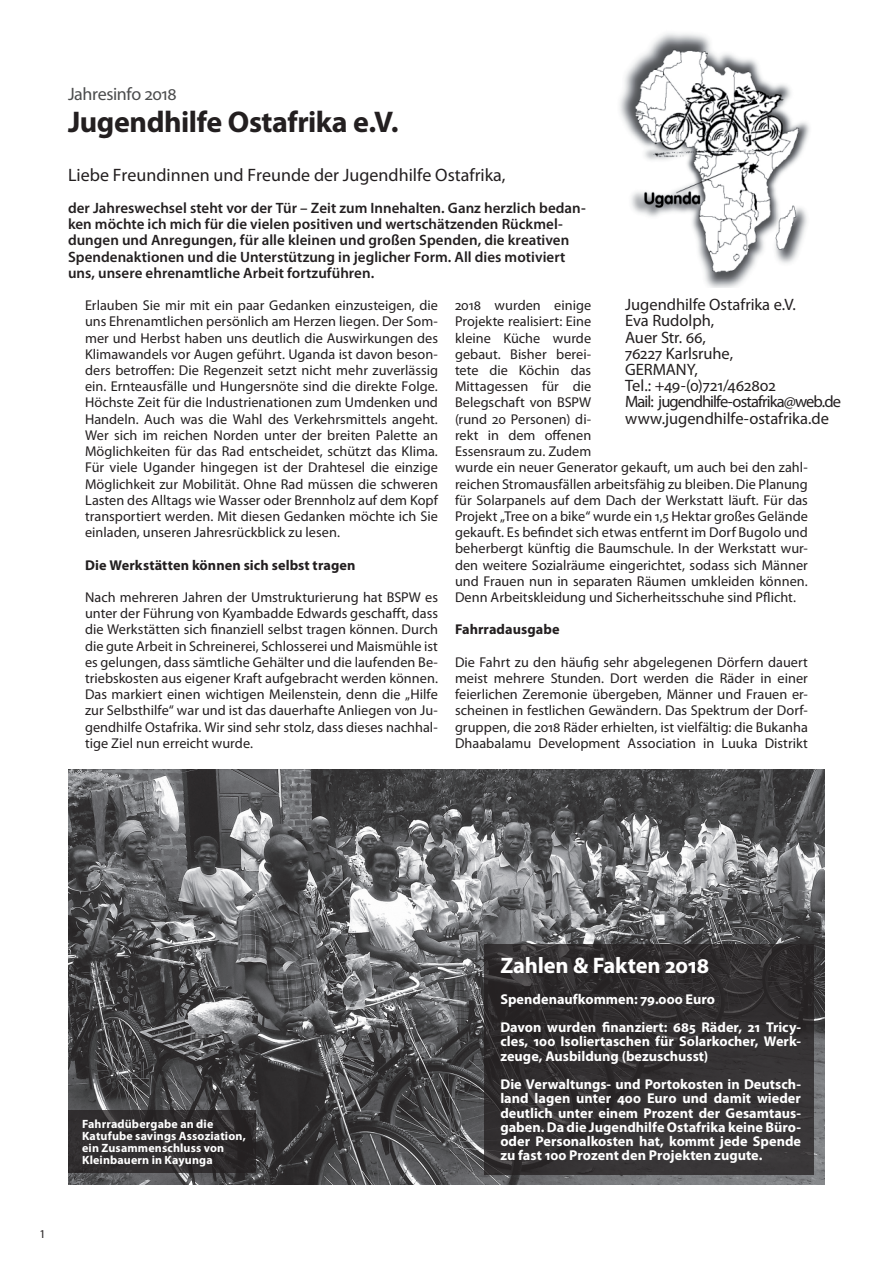
<style>
.page{position:relative;width:893px;height:1263px;background:#fff}
.page>*{position:absolute;margin:0;border:0;box-sizing:border-box;transform-origin:0 0}
.t1{font:700 30px "Myriad Pro";letter-spacing:-.015em;color:#231f20}
.t2{font:700 22.5px "Myriad Pro";letter-spacing:-.01em;color:#fff}
.t3{font:18px "Myriad Pro";color:#231f20}
.t4{font:18px "Myriad Pro";letter-spacing:-.02em;color:#4b4c4d}
.t5{font:16.5px/16.2px "Myriad Pro";letter-spacing:-.005em;color:#231f20}
.t6{font:600 15px/16.2px "Myriad Pro";color:#231f20}
.t7{font:14.25px/16.2px "Myriad Pro";letter-spacing:.005em;color:#231f20;text-align:justify}
.t8{font:700 14.25px/14.2px "Myriad Pro";color:#fff}
.t9{font:700 14.25px "Myriad Pro";letter-spacing:.005em;color:#231f20}
.t10{font:700 12px/12px "Myriad Pro";letter-spacing:.01em;color:#fff}
.t11{font:12px "Myriad Pro";color:#231f20}
</style>
<div class="page">
<img style="left:619px;top:33px;width:191px;height:255px">
<img style="left:68px;top:770px;width:757px;height:414px">
<svg style="left:485px;top:944px;width:329px;height:230px;background:#322f31"></svg>
<svg style="left:68px;top:1110px;width:188px;height:63px;background:#2f2c2d"></svg>
<p class="t4" style="left:68px;top:82px;width:110px">Jahresinfo 2018</p>
<h1 class="t1" style="left:68px;top:102px;width:332px">Jugendhilfe Ostafrika e.V.</h1>
<p class="t3" style="left:68px;top:163px;width:439px">Liebe Freundinnen und Freunde der Jugendhilfe Ostafrika,</p>
<p class="t6" style="left:68px;top:200px;width:519px">der Jahreswechsel steht vor der Tür – Zeit zum Innehalten. Ganz herzlich bedan&shy;ken möchte ich mich für die vielen positiven und wertschätzenden Rückmel&shy;dungen und Anregungen, für alle kleinen und großen Spenden, die kreativen Spendenaktionen und die Unterstützung in jeglicher Form. All dies motiviert uns, unsere ehrenamtliche Arbeit fortzuführen.</p>
<p class="t7" style="left:85px;top:297px;width:354px">Erlauben Sie mir mit ein paar Gedanken einzusteigen, die uns Ehrenamtlichen persönlich am Herzen liegen. Der Som&shy;mer und Herbst haben uns deutlich die Auswirkungen des Klimawandels vor Augen geführt. Uganda ist davon beson&shy;ders betroffen: Die Regenzeit setzt nicht mehr zuverlässig ein. Ernteausfälle und Hungersnöte sind die direkte Folge.<br>Höchste Zeit für die Industrienationen zum Umdenken und Handeln. Auch was die Wahl des Verkehrsmittels angeht.<br>Wer sich im reichen Norden unter der breiten Palette an Möglichkeiten für das Rad entscheidet, schützt das Klima.<br>Für viele Ugander hingegen ist der Drahtesel die einzige Möglichkeit zur Mobilität. Ohne Rad müssen die schweren Lasten des Alltags wie Wasser oder Brennholz auf dem Kopf transportiert werden. Mit diesen Gedanken möchte ich Sie einladen, unseren Jahresrückblick zu lesen.</p>
<p class="t9" style="left:85px;top:555px;width:272px">Die Werkstätten können sich selbst tragen</p>
<p class="t7" style="left:85px;top:589px;width:354px">Nach mehreren Jahren der Umstrukturierung hat BSPW es unter der Führung von Kyambadde Edwards geschafft, dass die Werkstätten sich finanziell selbst tragen können. Durch die gute Arbeit in Schreinerei, Schlosserei und Maismühle ist es gelungen, dass sämtliche Gehälter und die laufenden Be&shy;triebskosten aus eigener Kraft aufgebracht werden können.<br>Das markiert einen wichtigen Meilenstein, denn die „Hilfe zur Selbsthilfe“ war und ist das dauerhafte Anliegen von Ju&shy;gendhilfe Ostafrika. Wir sind sehr stolz, dass dieses nachhal&shy;tige Ziel nun erreicht wurde.</p>
<p class="t5" style="left:625px;top:296px;width:218px">Jugendhilfe Ostafrika e.V.<br>Eva Rudolph,<br>Auer Str. 66,<br>76227 Karlsruhe,<br>GERMANY,<br>Tel.: +49-(0)721/462802<br>Mail: jugendhilfe-ostafrika@web.de www.jugendhilfe-ostafrika.de</p>
<p class="t7" style="left:455px;top:297px;width:354px;text-align:left">2018 wurden einige<br>Projekte realisiert: Eine<br>kleine Küche wurde<br>gebaut. Bisher berei-<br>tete die Köchin das<br>Mittagessen für die<br>Belegschaft von BSPW<br>(rund 20 Personen) di-<br>rekt in dem offenen<br>Essensraum zu. Zudem<br>wurde ein neuer Generator gekauft, um auch bei den zahl&shy;reichen Stromausfällen arbeitsfähig zu bleiben. Die Planung für Solarpanels auf dem Dach der Werkstatt läuft. Für das Projekt „Tree on a bike“ wurde ein 1,5 Hektar großes Gelände gekauft. Es befindet sich etwas entfernt im Dorf Bugolo und beherbergt künftig die Baumschule. In der Werkstatt wur&shy;den weitere Sozialräume eingerichtet, sodass sich Männer und Frauen nun in separaten Räumen umkleiden können.<br>Denn Arbeitskleidung und Sicherheitsschuhe sind Pflicht.</p>
<p class="t9" style="left:455px;top:620px;width:106px">Fahrradausgabe</p>
<p class="t7" style="left:455px;top:654px;width:354px">Die Fahrt zu den häufig sehr abgelegenen Dörfern dauert meist mehrere Stunden. Dort werden die Räder in einer feierlichen Zeremonie übergeben, Männer und Frauen er&shy;scheinen in festlichen Gewändern. Das Spektrum der Dorf&shy;gruppen, die 2018 Räder erhielten, ist vielfältig: die Bukanha Dhaabalamu Development Association in Luuka Distrikt</p>
<p class="t11" style="left:39px;top:1226px;width:8px">1</p>
<p class="t10" style="left:82px;top:1117px;width:165px">Fahrradübergabe an die<br>Katufube savings Assoziation, ein Zusammenschluss von<br>Kleinbauern in Kayunga</p>
<h2 class="t2" style="left:500px;top:950px;width:210px">Zahlen &amp; Fakten 2018</h2>
<p class="t8" style="left:500px;top:984px;width:302px;line-height:28.5px">Spendenaufkommen: 79.000 Euro<br>Davon wurden finanziert: 685 Räder, 21 Tricy-</p>
<p class="t8" style="left:500px;top:1034px;width:302px">cles, 100 Isoliertaschen für Solarkocher, Werk&shy;zeuge, Ausbildung (bezuschusst)</p>
<p class="t8" style="left:500px;top:1077px;width:302px;text-align:justify">Die Verwaltungs- und Portokosten in Deutsch&shy;land lagen unter 400 Euro und damit wieder deutlich unter einem Prozent der Gesamtaus&shy;gaben. Da die Jugendhilfe Ostafrika keine Büro&shy;oder Personalkosten hat, kommt jede Spende zu fast 100 Prozent den Projekten zugute.</p>
</div>
